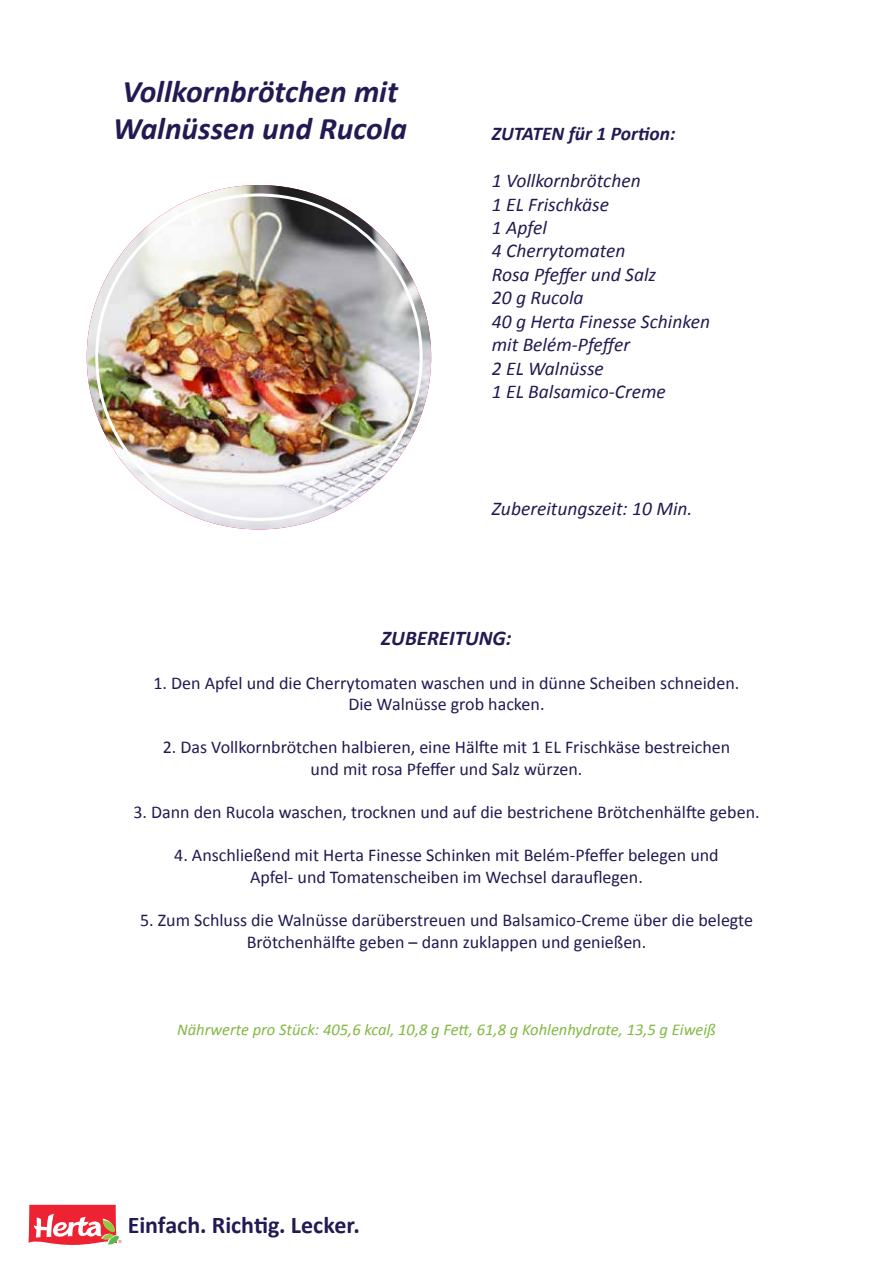
<style>
.page{position:relative;width:893px;height:1263px;background:#fff}
.page>*{position:absolute;margin:0;border:0;box-sizing:border-box;transform-origin:0 0}
.t1{font:italic 700 31.5px/37.8px "Calibri";color:#241952}
.t2{font:700 24px "Calibri";letter-spacing:-.005em;color:#241952}
.t3{font:italic 700 21px "Calibri";color:#241952}
.t4{font:italic 19.5px/23.4px "Calibri";color:#241952}
.t5{font:italic 700 19.5px "Calibri";color:#241952}
.t6{font:18px/21.6px "Calibri";color:#241952;text-align:center}
.t7{font:italic 16.5px "Calibri";color:#82b841}
</style>
<div class="page">
<svg style="left:29px;top:1205px;width:92px;height:40px"></svg>
<img style="left:87px;top:185px;width:344px;height:344px;border-radius:172px">
<h1 class="t1" style="left:113px;top:72px;width:296px">Vollkornbrötchen mit<br>Walnüssen und Rucola</h1>
<p class="t5" style="left:492px;top:122px;width:185px">ZUTATEN für 1 Portion:</p>
<p class="t4" style="left:492px;top:168px;width:220px">1 Vollkornbrötchen<br>1 EL Frischkäse<br>1 Apfel<br>4 Cherrytomaten<br>Rosa Pfeffer und Salz<br>20 g Rucola<br>40 g Herta Finesse Schinken mit Belém-Pfeffer<br>2 EL Walnüsse<br>1 EL Balsamico-Creme</p>
<p class="t4" style="left:492px;top:496px;width:202px">Zubereitungszeit: 10 Min.</p>
<p class="t3" style="left:381px;top:625px;width:132px">ZUBEREITUNG:</p>
<p class="t6" style="left:153px;top:672px;width:587px">1. Den Apfel und die Cherrytomaten waschen und in dünne Scheiben schneiden.<br>Die Walnüsse grob hacken.</p>
<p class="t6" style="left:163px;top:737px;width:569px">2. Das Vollkornbrötchen halbieren, eine Hälfte mit 1 EL Frischkäse bestreichen und mit rosa Pfeffer und Salz würzen.</p>
<p class="t6" style="left:133px;top:801px;width:628px">3. Dann den Rucola waschen, trocknen und auf die bestrichene Brötchenhälfte geben.</p>
<p class="t6" style="left:174px;top:845px;width:546px">4. Anschließend mit Herta Finesse Schinken mit Belém-Pfeffer belegen und<br>Apfel- und Tomatenscheiben im Wechsel darauflegen.</p>
<p class="t6" style="left:140px;top:909px;width:614px">5. Zum Schluss die Walnüsse darüberstreuen und Balsamico-Creme über die belegte<br>Brötchenhälfte geben – dann zuklappen und genießen.</p>
<p class="t7" style="left:177px;top:1018px;width:540px">Nährwerte pro Stück: 405,6 kcal, 10,8 g Fett, 61,8 g Kohlenhydrate, 13,5 g Eiweiß</p>
<h2 class="t2" style="left:128px;top:1209px;width:233px">Einfach. Richtig. Lecker.</h2>
</div>
